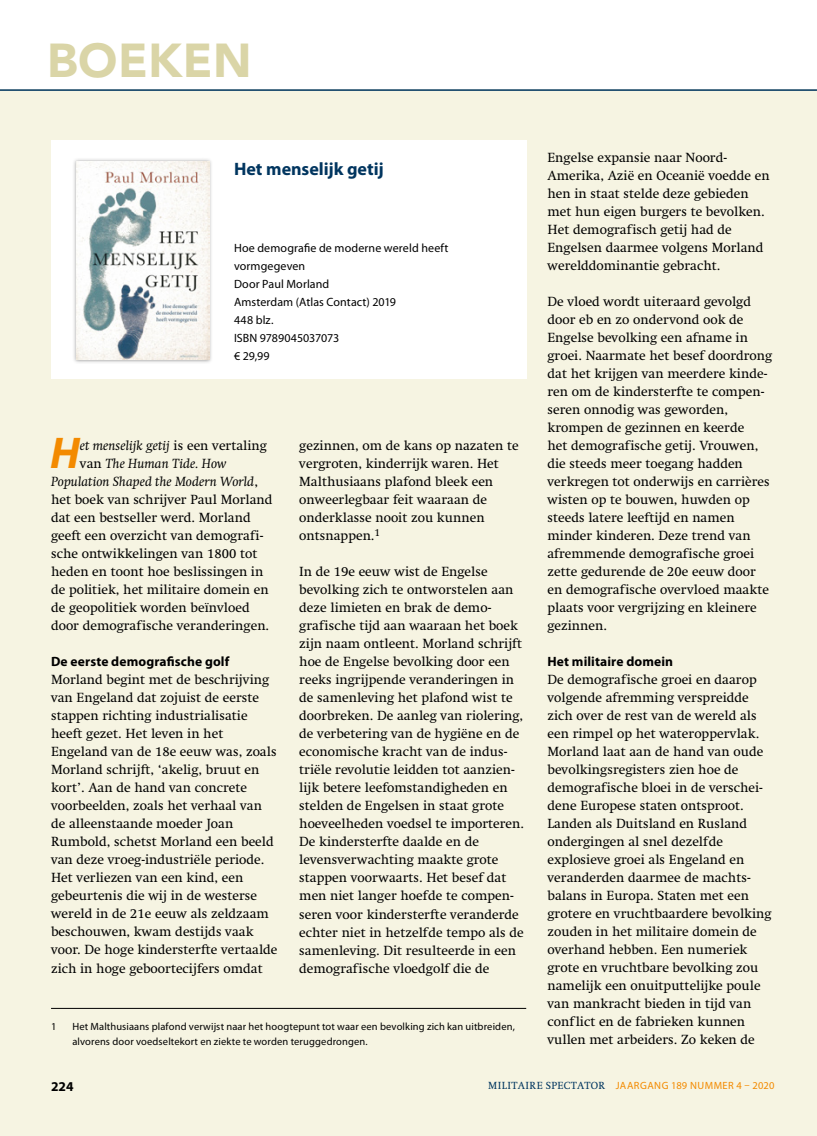
<style>
.page{position:relative;width:817px;height:1136px;background:#fff}
.page>*{position:absolute;margin:0;border:0;box-sizing:border-box;transform-origin:0 0}
.t1{font:900 47.25px "Avenir LT Std";letter-spacing:.01em;color:#dad5a7}
.t2{font:italic 700 44.7px "Myriad Pro";color:#f38a00}
.t3{font:700 18px "Myriad Pro";color:#00355f}
.t4{font:13.5px/18px "Swift LT Std";color:#000}
.t5{font:italic 13.5px "Swift LT Std";color:#000}
.t6{font:700 13.5px "Myriad Pro";letter-spacing:.01em;color:#000}
.t7{font:12px/18px "Myriad Pro";letter-spacing:.01em;color:#000}
.t8{font:10.5px/15px "Myriad Pro";letter-spacing:.015em;color:#000}
.t9{font:10.5px "Myriad Pro";letter-spacing:.045em;color:#f38a00}
.s1{font-style:normal}
.s2{font-family:"Swift LT Std";color:#00355f}
</style>
<div class="page">
<div style="left:0;top:89px;width:816px;height:1046px;background:#f6f4e2"></div>
<hr style="left:0;top:89px;width:816px;height:2px;background:#00355f">
<div style="left:51px;top:140px;width:475px;height:238px;background:#fff"></div>
<div style="left:73px;top:157px;width:140px;height:206px;background:#000;opacity:.35"></div>
<img style="left:77px;top:161px;width:132px;height:199px">
<hr style="left:51px;top:1007px;width:475px;height:1px;background:#000">
<h1 class="t1" style="left:47px;top:32px;width:206px">BOEKEN</h1>
<h3 class="t3" style="left:234px;top:157px;width:151px">Het menselijk getij</h3>
<p class="t7" style="left:234px;top:239px;width:216px">Hoe demografie de moderne wereld heeft vormgegeven<br>Door Paul Morland<br>Amsterdam (Atlas Contact) 2019<br>448 blz.<br>ISBN 9789045037073<br>€ 29,99</p>
<h2 class="t2" style="left:50px;top:424px;width:31px">H</h2>
<p class="t5" style="left:80px;top:438px;width:188px">et menselijk getij <span class="s1">is een vertaling</span></p>
<p class="t5" style="left:80px;top:456px;width:148px"><span class="s1">van</span> The Human Tide. How</p>
<p class="t5" style="left:51px;top:474px;width:208px">Population Shaped the Modern World<span class="s1">,</span></p>
<p class="t4" style="left:51px;top:491px;width:223px">het boek van schrijver Paul Morland</p>
<p class="t4" style="left:51px;top:509px;width:201px">dat een bestseller werd. Morland</p>
<p class="t4" style="left:51px;top:527px;width:214px">geeft een overzicht van demografi-</p>
<p class="t4" style="left:51px;top:545px;width:208px">sche ontwikkelingen van 1800 tot</p>
<p class="t4" style="left:51px;top:563px;width:214px">heden en toont hoe beslissingen in</p>
<p class="t4" style="left:51px;top:581px;width:219px">de politiek, het militaire domein en</p>
<p class="t4" style="left:51px;top:599px;width:200px">de geopolitiek worden beïnvloed</p>
<p class="t4" style="left:51px;top:617px;width:220px">door demografische veranderingen.</p>
<p class="t6" style="left:51px;top:653px;width:180px">De eerste demografische golf</p>
<p class="t4" style="left:51px;top:671px;width:228px">Morland begint met de beschrijving van Engeland dat zojuist de eerste stappen richting industrialisatie heeft gezet. Het leven in het Engeland van de 18e eeuw was, zoals Morland schrijft, ‘akelig, bruut en kort’. Aan de hand van concrete voorbeelden, zoals het verhaal van de alleenstaande moeder Joan Rumbold, schetst Morland een beeld van deze vroeg-industriële periode.<br>Het verliezen van een kind, een gebeurtenis die wij in de westerse wereld in de 21e eeuw als zeldzaam beschouwen, kwam destijds vaak voor. De hoge kindersterfte vertaalde zich in hoge geboortecijfers omdat</p>
<p class="t4" style="left:299px;top:437px;width:221px">gezinnen, om de kans op nazaten te vergroten, kinderrijk waren. Het<br>Malthusiaans plafond bleek een onweerlegbaar feit waaraan de onderklasse nooit zou kunnen ontsnappen.<sup>1</sup></p>
<p class="t4" style="left:299px;top:563px;width:226px">In de 19e eeuw wist de Engelse bevolking zich te ontworstelen aan deze limieten en brak de demo&shy;grafische tijd aan waaraan het boek zijn naam ontleent. Morland schrijft hoe de Engelse bevolking door een reeks ingrijpende veranderingen in de samenleving het plafond wist te doorbreken. De aanleg van riolering, de verbetering van de hygiëne en de economische kracht van de indus&shy;triële revolutie leidden tot aanzien&shy;lijk betere leefomstandigheden en stelden de Engelsen in staat grote hoeveelheden voedsel te importeren.<br>De kindersterfte daalde en de levensverwachting maakte grote stappen voorwaarts. Het besef dat men niet langer hoefde te compen&shy;seren voor kindersterfte veranderde echter niet in hetzelfde tempo als de samenleving. Dit resulteerde in een demografische vloedgolf die de</p>
<p class="t8" style="left:51px;top:1018px;width:7px">1</p>
<p class="t8" style="left:72px;top:1018px;width:444px">Het Malthusiaans plafond verwijst naar het hoogtepunt tot waar een bevolking zich kan uitbreiden, alvorens door voedseltekort en ziekte te worden teruggedrongen.</p>
<p class="t4" style="left:547px;top:149px;width:223px">Engelse expansie naar Noord-<br>Amerika, Azië en Oceanië voedde en hen in staat stelde deze gebieden met hun eigen burgers te bevolken.<br>Het demografisch getij had de<br>Engelsen daarmee volgens Morland werelddominantie gebracht.</p>
<p class="t4" style="left:547px;top:293px;width:226px">De vloed wordt uiteraard gevolgd door eb en zo ondervond ook de<br>Engelse bevolking een afname in groei. Naarmate het besef doordrong dat het krijgen van meerdere kinde&shy;ren om de kindersterfte te compen&shy;seren onnodig was geworden, krompen de gezinnen en keerde<br>het demografische getij. Vrouwen, die steeds meer toegang hadden verkregen tot onderwijs en carrières wisten op te bouwen, huwden op steeds latere leeftijd en namen minder kinderen. Deze trend van afremmende demografische groei zette gedurende de 20e eeuw door en demografische overvloed maakte plaats voor vergrijzing en kleinere gezinnen.</p>
<p class="t6" style="left:547px;top:652px;width:127px">Het militaire domein</p>
<p class="t4" style="left:547px;top:671px;width:226px">De demografische groei en daarop volgende afremming verspreidde zich over de rest van de wereld als een rimpel op het wateroppervlak.<br>Morland laat aan de hand van oude bevolkingsregisters zien hoe de demografische bloei in de verschei&shy;dene Europese staten ontsproot.<br>Landen als Duitsland en Rusland ondergingen al snel dezelfde explosieve groei als Engeland en veranderden daarmee de machts&shy;balans in Europa. Staten met een grotere en vruchtbaardere bevolking zouden in het militaire domein de overhand hebben. Een numeriek grote en vruchtbare bevolking zou namelijk een onuitputtelijke poule van mankracht bieden in tijd van conflict en de fabrieken kunnen vullen met arbeiders. Zo keken de</p>
<p class="t6" style="left:51px;top:1077px;width:24px">224</p>
<p class="t9" style="left:488px;top:1078px;width:287px"><span class="s2">MILITAIRE SPECTATOR</span> JAARGANG 189 NUMMER 4 – 2020</p>
</div>
